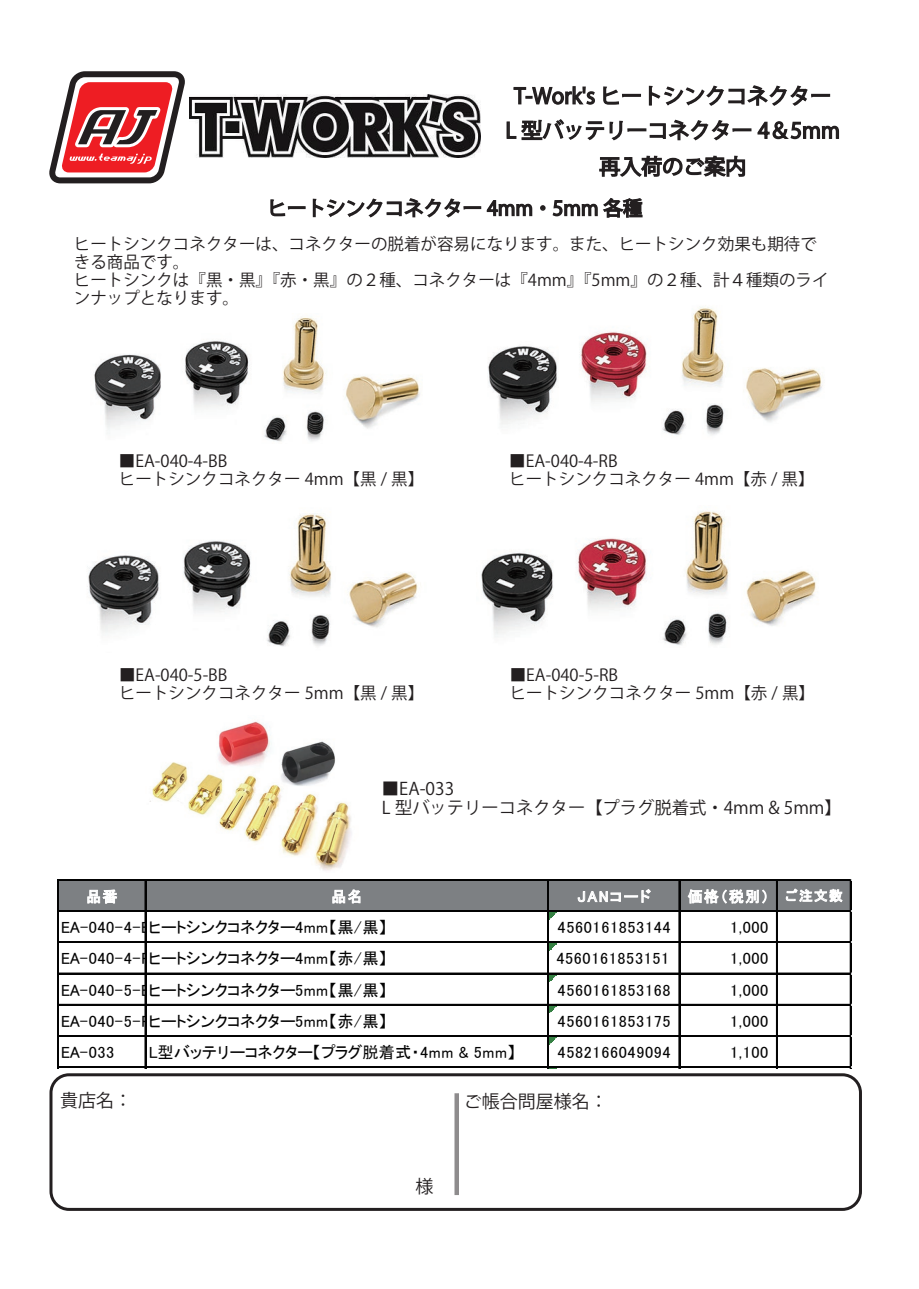
<style>
.page{position:relative;width:919px;height:1289px;background:#fff}
.page>*{position:absolute;margin:0;border:0;box-sizing:border-box;transform-origin:0 0}
.t1{font:18px "Koz Go Pr 6 N";color:#231f20}
.t2{font:17.25px/18.9px "Koz Go Pr 6 N";color:#231f20}
.t3{font:16.5px/18px "Koz Go Pr 6 N";color:#231f20}
.t4{font:16.2px "MS P Gothic";letter-spacing:-.025em;color:#030303}
.t5{font:16.2px "MS P Gothic";letter-spacing:.04em;color:#030303}
.t6{font:16.2px "MS P Gothic";color:#030303}
.t7{font:15px "MS P Gothic";letter-spacing:.115em;color:#fff}
.s1{font-size:13.8px}
</style>
<div class="page">
<svg style="left:506px;top:85px;width:333px;height:92px"></svg>
<svg style="left:49px;top:71px;width:136px;height:112px"></svg>
<img style="left:190px;top:94px;width:290px;height:64px">
<svg style="left:270px;top:199px;width:36px;height:18px"></svg>
<svg style="left:312px;top:198px;width:221px;height:20px"></svg>
<svg style="left:540px;top:205px;width:5px;height:6px"></svg>
<svg style="left:552px;top:198px;width:91px;height:20px"></svg>
<img style="left:94px;top:317px;width:326px;height:125px">
<img style="left:481px;top:511px;width:335px;height:134px">
<div style="left:49px;top:1073px;width:812px;height:137px;border:3px solid #231f20;border-radius:18px"></div>
<div style="left:454px;top:1093px;width:5px;height:101px;background:#8e8c8d"></div>
<img style="left:488px;top:307px;width:335px;height:128px">
<img style="left:87px;top:513px;width:331px;height:133px">
<div style="left:59px;top:880px;width:792px;height:31px;background:#7d8083"></div>
<svg style="left:549px;top:911px;width:7px;height:8px"></svg>
<svg style="left:549px;top:943px;width:7px;height:7px"></svg>
<svg style="left:549px;top:974px;width:7px;height:7px"></svg>
<svg style="left:549px;top:1005px;width:7px;height:8px"></svg>
<svg style="left:549px;top:1036px;width:7px;height:8px"></svg>
<svg style="left:87px;top:889px;width:30px;height:14px"></svg>
<svg style="left:332px;top:889px;width:28px;height:14px"></svg>
<svg style="left:578px;top:889px;width:72px;height:13px"></svg>
<svg style="left:687px;top:889px;width:79px;height:14px"></svg>
<svg style="left:786px;top:888px;width:56px;height:14px"></svg>
<hr style="left:59px;top:879px;width:792px;height:1px;background:#030303">
<hr style="left:59px;top:910px;width:792px;height:1px;background:#030303">
<hr style="left:59px;top:941px;width:792px;height:2px;background:#030303">
<hr style="left:59px;top:972px;width:792px;height:1px;background:#030303">
<hr style="left:59px;top:973px;width:792px;height:1px;background:#030303">
<hr style="left:59px;top:1004px;width:792px;height:1px;background:#030303">
<hr style="left:59px;top:1035px;width:792px;height:1px;background:#030303">
<hr style="left:59px;top:1066px;width:792px;height:2px;background:#030303">
<hr style="left:57px;top:879px;width:2px;height:189px;background:#030303">
<hr style="left:145px;top:880px;width:1px;height:188px;background:#030303">
<hr style="left:547px;top:880px;width:2px;height:188px;background:#030303">
<hr style="left:678px;top:880px;width:2px;height:188px;background:#030303">
<hr style="left:776px;top:880px;width:1px;height:188px;background:#030303">
<hr style="left:849px;top:880px;width:1px;height:188px;background:#030303">
<hr style="left:850px;top:880px;width:1px;height:188px;background:#030303">
<img style="left:149px;top:721px;width:203px;height:150px">
<p class="t3" style="left:74px;top:235px;width:756px">ヒートシンクコネクターは、コネクターの脱着が容易になります。また、ヒートシンク効果も期待できる商品です。<br>ヒートシンクは『黒・黒』『赤・黒』の２種、コネクターは『4mm』『5mm』の２種、計４種類のラインナップとなります。</p>
<p class="t3" style="left:119px;top:452px;width:307px">■EA-040-4-BB<br>ヒートシンクコネクター 4mm【黒 / 黒】</p>
<p class="t3" style="left:509px;top:452px;width:307px">■EA-040-4-RB<br>ヒートシンクコネクター 4mm【赤 / 黒】</p>
<p class="t3" style="left:119px;top:666px;width:307px">■EA-040-5-BB<br>ヒートシンクコネクター 5mm【黒 / 黒】</p>
<p class="t3" style="left:509px;top:666px;width:307px">■EA-040-5-RB<br>ヒートシンクコネクター 5mm【赤 / 黒】</p>
<p class="t2" style="left:382px;top:780px;width:461px">■EA-033<br>L 型バッテリーコネクター【プラグ脱着式・4mm &amp; 5mm】</p>
<p class="t7" style="left:331px;top:888px;width:33px">品名</p>
<p class="t7" style="left:577px;top:888px;width:75px">JANコード</p>
<p class="t7" style="left:687px;top:888px;width:156px">価格（税別） <span class="s1">ご注文数</span></p>
<p class="t4" style="left:61px;top:919px;width:327px">EA-040-4-BヒBートシンクコネクター4mm【黒/黒】</p>
<p class="t5" style="left:557px;top:919px;width:114px">4560161853144</p>
<p class="t5" style="left:730px;top:919px;width:40px">1,000</p>
<p class="t4" style="left:61px;top:950px;width:327px">EA-040-4-RヒBートシンクコネクター4mm【赤/黒】</p>
<p class="t5" style="left:556px;top:950px;width:114px">4560161853151</p>
<p class="t5" style="left:730px;top:950px;width:40px">1,000</p>
<p class="t4" style="left:61px;top:981px;width:327px">EA-040-5-BヒBートシンクコネクター5mm【黒/黒】</p>
<p class="t5" style="left:557px;top:981px;width:114px">4560161853168</p>
<p class="t5" style="left:730px;top:981px;width:40px">1,000</p>
<p class="t4" style="left:61px;top:1012px;width:327px">EA-040-5-RヒBートシンクコネクター5mm【赤/黒】</p>
<p class="t5" style="left:557px;top:1012px;width:114px">4560161853175</p>
<p class="t5" style="left:730px;top:1012px;width:40px">1,000</p>
<p class="t5" style="left:61px;top:1044px;width:55px">EA-033</p>
<p class="t6" style="left:149px;top:1044px;width:368px">L型バッテリーコネクター【プラグ脱着式・4mm &amp; 5mm】</p>
<p class="t5" style="left:557px;top:1044px;width:114px">4582166049094</p>
<p class="t5" style="left:730px;top:1044px;width:40px">1,100</p>
<p class="t1" style="left:60px;top:1090px;width:74px">貴店名：</p>
<p class="t1" style="left:463px;top:1090px;width:145px">ご帳合問屋様名：</p>
<p class="t1" style="left:415px;top:1175px;width:19px">様</p>
</div>
